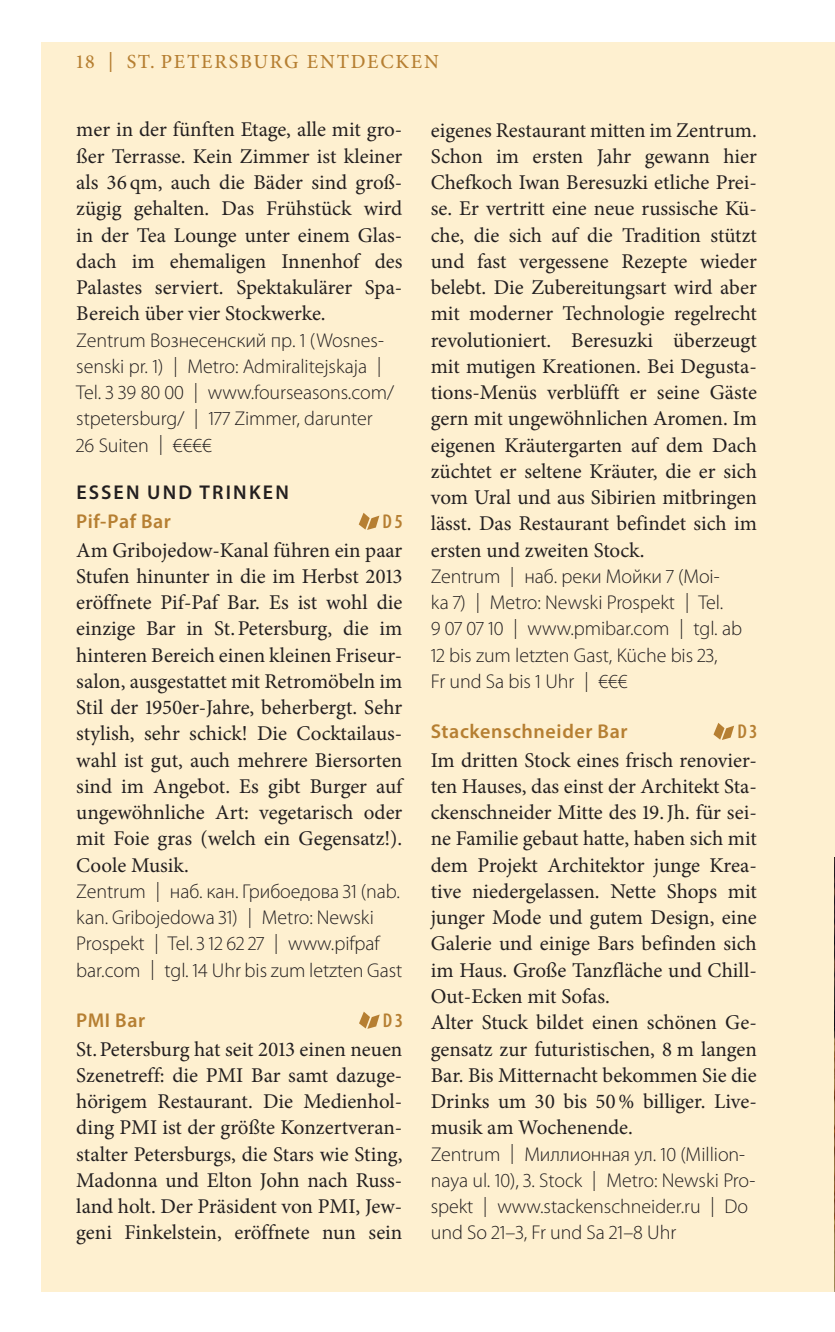
<style>
.page{position:relative;width:835px;height:1332px;background:#fff}
.page>*{position:absolute;margin:0;border:0;box-sizing:border-box;transform-origin:0 0}
.t1{font:21px/26.2px "Minion Pro";color:#231f20;text-align:justify}
.t2{font:300 20px/26.2px "Myriad Pro";letter-spacing:-.005em;color:#231f20}
.t3{font:600 20px/28.8px "Myriad Pro";letter-spacing:.105em;color:#231f20}
.t4{font:600 20px "Myriad Pro";letter-spacing:.03em;color:#b67f32}
.t5{font:500 20px "Minion Pro";letter-spacing:.09em;color:#b67f32}
.t6{font:600 condensed 20px "Myriad Pro";color:#b67f32}
.s1{color:#b67f32}
</style>
<div class="page">
<div style="left:41px;top:43px;width:794px;height:1248px;background:#fef0d0"></div>
<svg style="left:358px;top:513px;width:22px;height:17px"></svg>
<svg style="left:359px;top:1011px;width:21px;height:18px"></svg>
<svg style="left:713px;top:723px;width:21px;height:17px"></svg>
<img style="left:834px;top:857px;width:1px;height:434px">
<p class="t5" style="left:76px;top:48px;width:360px">18 | ST. PETERSBURG ENTDECKEN</p>
<p class="t1" style="left:76px;top:117px;width:328px">mer in der fünften Etage, alle mit gro&shy;ßer Terrasse. Kein Zimmer ist kleiner als 36qm, auch die Bäder sind groß&shy;zügig gehalten. Das Frühstück wird in der Tea Lounge unter einem Glas&shy;dach im ehemaligen Innenhof des Palastes serviert. Spektakulärer Spa-Bereich über vier Stockwerke.</p>
<p class="t2" style="left:76px;top:327px;width:319px">Zentrum Вознесенский пр. 1 (Wosnes&shy;senski pr. 1) | Metro: Admiralitejskaja | Tel. 3 39 80 00 | www.fourseasons.com/ stpetersburg/ | 177 Zimmer, darunter 26 Suiten | €€€€</p>
<p class="t3" style="left:76px;top:477px;width:214px">ESSEN UND TRINKEN<br><span class="s1">Pif-Paf Bar</span></p>
<p class="t6" style="left:382px;top:509px;width:21px">D 5</p>
<p class="t1" style="left:76px;top:537px;width:328px">Am Gribojedow-Kanal führen ein paar Stufen hinunter in die im Herbst 2013 eröffnete Pif-Paf Bar. Es ist wohl die einzige Bar in St.Petersburg, die im hinteren Bereich einen kleinen Friseur&shy;salon, ausgestattet mit Retromöbeln im Stil der 1950er-Jahre, beherbergt. Sehr stylish, sehr schick! Die Cocktailaus&shy;wahl ist gut, auch mehrere Biersorten sind im Angebot. Es gibt Burger auf ungewöhnliche Art: vegetarisch oder mit Foie gras (welch ein Gegensatz!).<br>Coole Musik.</p>
<p class="t2" style="left:76px;top:878px;width:327px">Zentrum | наб. кан. Грибоедова 31 (nab. kan. Gribojedowa 31) | Metro: Newski Prospekt | Tel. 3 12 62 27 | www.pifpaf bar.com | tgl. 14 U hr bis zum letzten Gast</p>
<p class="t4" style="left:76px;top:1007px;width:70px">PMI Bar</p>
<p class="t6" style="left:383px;top:1008px;width:21px">D 3</p>
<p class="t1" style="left:76px;top:1035px;width:328px">St.Petersburg hat seit 2013 einen neuen Szenetreff: die PMI Bar samt dazuge&shy;hörigem Restaurant. Die Medienhol&shy;ding PMI ist der größte Konzertveran&shy;stalter Petersburgs, die Stars wie Sting, Madonna und Elton John nach Russ&shy;land holt. Der Präsident von PMI, Jew&shy;geni Finkelstein, eröffnete nun sein</p>
<p class="t1" style="left:431px;top:117px;width:328px">eigenes Restaurant mitten im Zentrum.<br>Schon im ersten Jahr gewann hier Chefkoch Iwan Beresuzki etliche Prei&shy;se. Er vertritt eine neue russische Kü&shy;che, die sich auf die Tradition stützt und fast vergessene Rezepte wieder belebt. Die Zubereitungsart wird aber mit moderner Technologie regelrecht revolutioniert. Beresuzki überzeugt mit mutigen Kreationen. Bei Degusta&shy;tions-Menüs verblüfft er seine Gäste gern mit ungewöhnlichen Aromen. Im eigenen Kräutergarten auf dem Dach züchtet er seltene Kräuter, die er sich vom Ural und aus Sibirien mitbringen lässt. Das Restaurant befindet sich im ersten und zweiten Stock.</p>
<p class="t2" style="left:431px;top:563px;width:313px">Zentrum | наб. реки Мойки 7 (Moi&shy;ka 7) | Metro: Newski Prospekt | Tel.<br>9 07 07 10 | www.pmibar.com | tgl. ab<br>12 bis zum letzten Gast, Küche bis 23,<br>Fr und Sa bis 1 U hr | €€€</p>
<p class="t4" style="left:431px;top:718px;width:198px">Stackenschneider Bar</p>
<p class="t6" style="left:737px;top:719px;width:21px">D 3</p>
<p class="t1" style="left:431px;top:747px;width:328px;text-align:left">Im dritten Stock eines frisch renovier&shy;ten Hauses, das einst der Architekt Sta&shy;ckenschneider Mitte des 19.Jh. für sei&shy;ne Familie gebaut hatte, haben sich mit dem Projekt Architektor junge Krea&shy;tive niedergelassen. Nette Shops mit junger Mode und gutem Design, eine Galerie und einige Bars befinden sich im Haus. Große Tanzfläche und Chill-Out-Ecken mit Sofas.<br>Alter Stuck bildet einen schönen Ge&shy;gensatz zur futuristischen, 8 m langen Bar. Bis Mitternacht bekommen Sie die Drinks um 30 bis 50% billiger. Live&shy;musik am Wochenende.</p>
<p class="t2" style="left:431px;top:1141px;width:326px">Zentrum | Миллионная ул. 10 (Million&shy;naya ul. 10), 3. Stock | Metro: Newski Pro&shy;spekt | www.stackenschneider.ru | Do und So 21–3, Fr und Sa 21–8 U hr</p>
</div>
